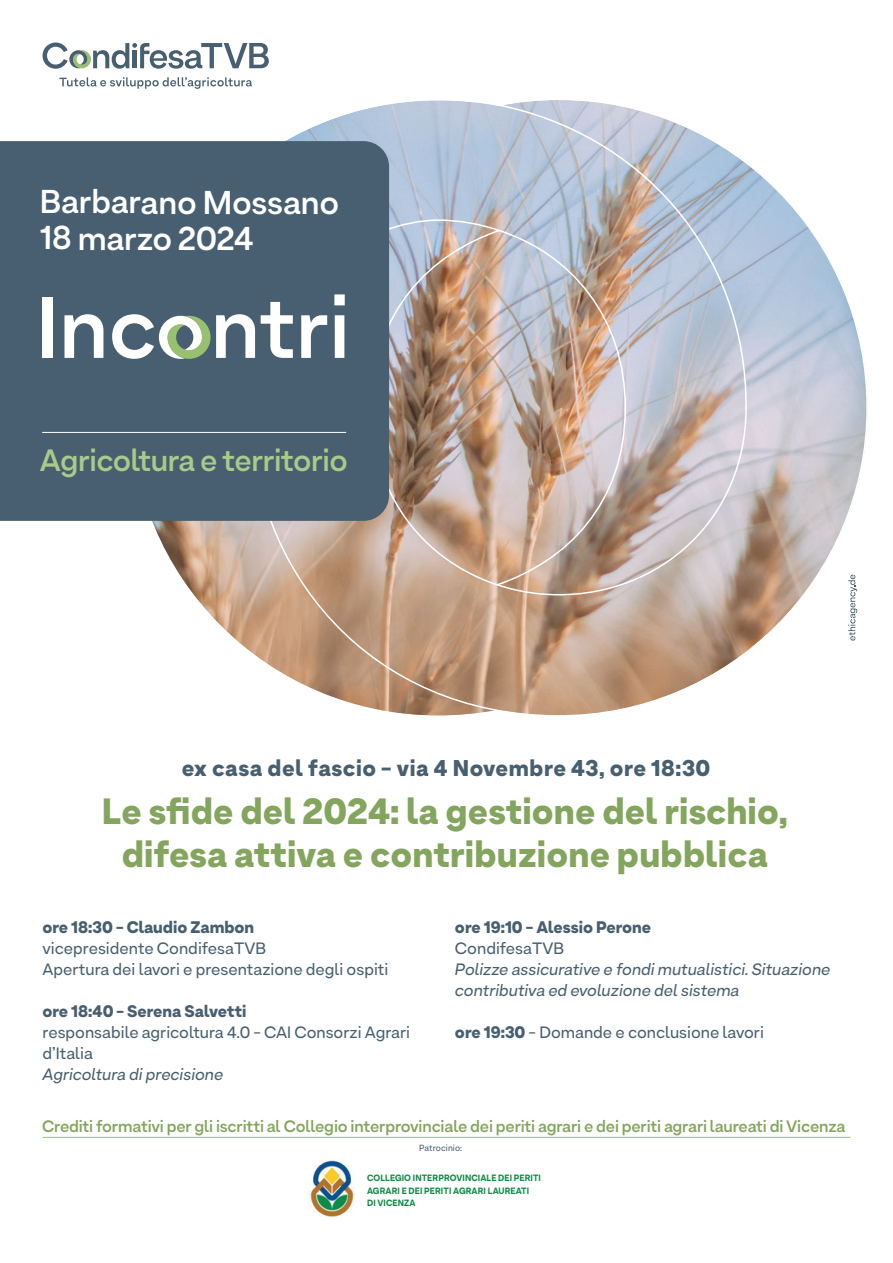
<style>
.page{position:relative;width:893px;height:1263px;background:#fff}
.page>*{position:absolute;margin:0;border:0;box-sizing:border-box;transform-origin:0 0}
.t1{font:900 36px/43.5px "Armin Grotesk";letter-spacing:.005em;color:#83a55d;text-align:center}
.t2{font:600 33px/36.2px "Armin Grotesk";letter-spacing:-.01em;color:#fff}
.t3{font:600 30.75px "Armin Grotesk";letter-spacing:-.015em;color:#a9ca88}
.t4{font:900 22.5px "Armin Grotesk";letter-spacing:.025em;color:#475f70}
.t5{font:16.5px/21px "Armin Grotesk";color:#475f70}
.t6{font:italic 16.5px/21px "Armin Grotesk";color:#475f70}
.t7{font:600 16.5px "Armin Grotesk";letter-spacing:-.01em;color:#83a55d}
.t8{font:900 16.5px "Armin Grotesk";color:#475f70}
.t9{font:800 9px/12.5px "Armin Grotesk";letter-spacing:.01em;color:#0f8a45;scale:.96 1}
.t10{font:9px "Armin Grotesk";letter-spacing:.01em;color:#475f70;scale:.96 1}
.s1{font-weight:900}
</style>
<div class="page">
<svg style="left:501px;top:100px;width:366px;height:616px"></svg>
<svg style="left:152px;top:100px;width:349px;height:616px"></svg>
<img style="left:495px;top:229px;width:131px;height:358px">
<div style="left:0;top:141px;width:389px;height:380px;background:#475f70"></div>
<svg style="left:43px;top:43px;width:226px;height:26px"></svg>
<svg style="left:59px;top:77px;width:193px;height:12px"></svg>
<div style="left:43px;top:297px;width:10px;height:61px;background:#fff"></div>
<svg style="left:64px;top:314px;width:39px;height:44px"></svg>
<svg style="left:112px;top:314px;width:143px;height:45px"></svg>
<svg style="left:261px;top:302px;width:32px;height:56px"></svg>
<svg style="left:301px;top:315px;width:26px;height:43px"></svg>
<svg style="left:334px;top:294px;width:11px;height:64px"></svg>
<hr style="left:42px;top:432px;width:304px;height:1px;background:#fff">
<svg style="left:848px;top:575px;width:9px;height:66px"></svg>
<hr style="left:43px;top:1137px;width:807px;height:1px;background:#99c06e">
<img style="left:310px;top:1160px;width:44px;height:57px">
<h2 class="t2" style="left:40px;top:187px;width:301px">Barbarano Mossano<br>18 marzo 2024</h2>
<h3 class="t3" style="left:40px;top:441px;width:309px">Agricoltura e territorio</h3>
<h3 class="t4" style="left:182px;top:754px;width:530px">ex casa del fascio - via 4 Novembre 43, ore 18:30</h3>
<h1 class="t1" style="left:102px;top:793px;width:687px">Le sfide del 2024: la gestione del rischio, difesa attiva e contribuzione pubblica</h1>
<p class="t8" style="left:43px;top:917px;width:213px">ore 18:30 - Claudio Zambon</p>
<p class="t5" style="left:43px;top:939px;width:347px">vicepresidente CondifesaTVB<br>Apertura dei lavori e presentazione degli ospiti</p>
<p class="t8" style="left:43px;top:1001px;width:205px">ore 18:40 - Serena Salvetti</p>
<p class="t5" style="left:43px;top:1023px;width:369px">responsabile agricoltura 4.0 - CAI Consorzi Agrari d’Italia</p>
<p class="t6" style="left:43px;top:1065px;width:182px">Agricoltura di precisione</p>
<p class="t8" style="left:455px;top:917px;width:198px">ore 19:10 - Alessio Perone</p>
<p class="t5" style="left:455px;top:939px;width:111px">CondifesaTVB</p>
<p class="t6" style="left:455px;top:960px;width:377px">Polizze assicurative e fondi mutualistici. Situazione contributiva ed evoluzione del sistema</p>
<p class="t5" style="left:455px;top:1023px;width:310px"><span class="s1">ore 19:30</span> - Domande e conclusione lavori</p>
<p class="t7" style="left:42px;top:1116px;width:805px">Crediti formativi per gli iscritti al Collegio interprovinciale dei periti agrari e dei periti agrari laureati di Vicenza</p>
<p class="t10" style="left:419px;top:1142px;width:46px">Patrocinio:</p>
<p class="t9" style="left:367px;top:1172px;width:183px">COLLEGIO INTERPROVINCIALE DEI PERITI<br>AGRARI E DEI PERITI AGRARI LAUREATI<br>DI VICENZA</p>
</div>
